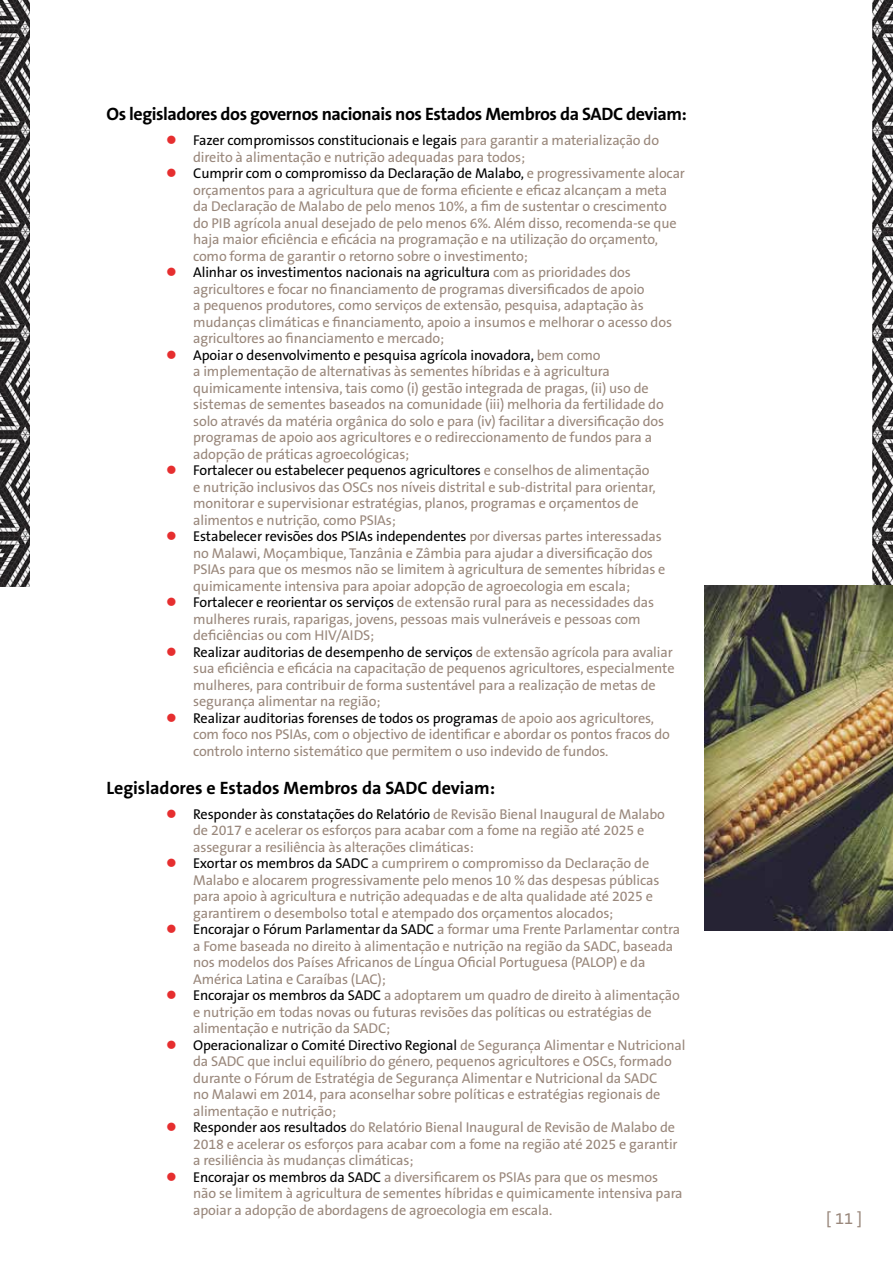
<style>
.page{position:relative;width:893px;height:1263px;background:#fff}
.page>*{position:absolute;margin:0;border:0;box-sizing:border-box;transform-origin:0 0}
.t1{font:700 18px "The Sans B W7";letter-spacing:-.025em;color:#000}
.t2{font:700 18px "The Sans B W7";color:#000}
.t3{font:16.5px "The Sans B W5 Plain";color:#99877b}
.t4{font:14.25px/16.5px "The Sans B W5 Plain";letter-spacing:-.01em;color:#99877b}
.s1{color:#e62e2f}
.s2{color:#000}
</style>
<div class="page">
<img style="left:1px;top:0;width:28px;height:586px">
<img style="left:872px;top:0;width:21px;height:585px">
<img style="left:0;top:0;width:1px;height:586px">
<img style="left:705px;top:585px;width:188px;height:346px">
<p class="t1" style="left:106px;top:103px;width:582px">Os legisladores dos governos nacionais nos Estados Membros da SADC deviam:</p>
<p class="t4" style="left:193px;top:132px;width:467px;text-indent:-27px"><span class="s1">●</span> <span class="s2">Fazer compromissos constitucionais e legais</span> para garantir a materialização do direito à alimentação e nutrição adequadas para todos;</p>
<p class="t4" style="left:193px;top:165px;width:493px;text-indent:-27px"><span class="s1">●</span> <span class="s2">Cumprir com o compromisso da Declaração de Malabo,</span> e progressivamente alocar orçamentos para a agricultura que de forma eficiente e eficaz alcançam a meta da Declaração de Malabo de pelo menos 10%, a fim de sustentar o crescimento do PIB agrícola anual desejado de pelo menos 6%. Além disso, recomenda-se que haja maior eficiência e eficácia na programação e na utilização do orçamento, como forma de garantir o retorno sobre o investimento;</p>
<p class="t4" style="left:193px;top:264px;width:480px;text-indent:-27px"><span class="s1">●</span> <span class="s2">Alinhar os investimentos nacionais na agricultura</span> com as prioridades dos agricultores e focar no financiamento de programas diversificados de apoio<br>a pequenos produtores, como serviços de extensão, pesquisa, adaptação às mudanças climáticas e financiamento, apoio a insumos e melhorar o acesso dos agricultores ao financiamento e mercado;</p>
<p class="t4" style="left:193px;top:347px;width:473px;text-indent:-27px"><span class="s1">●</span> <span class="s2">Apoiar o desenvolvimento e pesquisa agrícola inovadora,</span> bem como<br>a implementação de alternativas às sementes híbridas e à agricultura quimicamente intensiva, tais como (i) gestão integrada de pragas, (ii) uso de sistemas de sementes baseados na comunidade (iii) melhoria da fertilidade do solo através da matéria orgânica do solo e para (iv) facilitar a diversificação dos programas de apoio aos agricultores e o redireccionamento de fundos para a adopção de práticas agroecológicas;</p>
<p class="t4" style="left:193px;top:462px;width:464px;text-indent:-27px"><span class="s1">●</span> <span class="s2">Fortalecer ou estabelecer pequenos agricultores</span> e conselhos de alimentação e nutrição inclusivos das OSCs nos níveis distrital e sub-distrital para orientar, monitorar e supervisionar estratégias, planos, programas e orçamentos de alimentos e nutrição, como PSIAs;</p>
<p class="t4" style="left:193px;top:528px;width:474px;text-indent:-27px"><span class="s1">●</span> <span class="s2">Estabelecer revisões dos PSIAs independentes</span> por diversas partes interessadas no Malawi, Moçambique, Tanzânia e Zâmbia para ajudar a diversificação dos PSIAs para que os mesmos não se limitem à agricultura de sementes híbridas e quimicamente intensiva para apoiar adopção de agroecologia em escala;</p>
<p class="t4" style="left:193px;top:594px;width:462px;text-indent:-27px"><span class="s1">●</span> <span class="s2">Fortalecer e reorientar os serviços</span> de extensão rural para as necessidades das mulheres rurais, raparigas, jovens, pessoas mais vulneráveis e pessoas com deficiências ou com HIV/AIDS;</p>
<p class="t4" style="left:193px;top:644px;width:483px;text-indent:-27px"><span class="s1">●</span> <span class="s2">Realizar auditorias de desempenho de serviços</span> de extensão agrícola para avaliar sua eficiência e eficácia na capacitação de pequenos agricultores, especialmente mulheres, para contribuir de forma sustentável para a realização de metas de segurança alimentar na região;</p>
<p class="t4" style="left:193px;top:710px;width:478px;text-indent:-27px"><span class="s1">●</span> <span class="s2">Realizar auditorias forenses de todos os programas</span> de apoio aos agricultores, com foco nos PSIAs, com o objectivo de identificar e abordar os pontos fracos do controlo interno sistemático que permitem o uso indevido de fundos.</p>
<p class="t2" style="left:106px;top:776px;width:390px">Legisladores e Estados Membros da SADC deviam:</p>
<p class="t4" style="left:193px;top:806px;width:473px;text-indent:-27px"><span class="s1">●</span> <span class="s2">Responder às constatações do Relatório</span> de Revisão Bienal Inaugural de Malabo de 2017 e acelerar os esforços para acabar com a fome na região até 2025 e assegurar a resiliência às alterações climáticas:</p>
<p class="t4" style="left:193px;top:855px;width:468px;text-indent:-27px"><span class="s1">●</span> <span class="s2">Exortar os membros da SADC</span> a cumprirem o compromisso da Declaração de Malabo e alocarem progressivamente pelo menos 10 % das despesas públicas para apoio à agricultura e nutrição adequadas e de alta qualidade até 2025 e garantirem o desembolso total e atempado dos orçamentos alocados;</p>
<p class="t4" style="left:193px;top:921px;width:489px;text-indent:-27px"><span class="s1">●</span> <span class="s2">Encorajar o Fórum Parlamentar da SADC</span> a formar uma Frente Parlamentar contra a Fome baseada no direito à alimentação e nutrição na região da SADC, baseada nos modelos dos Países Africanos de Língua Oficial Portuguesa (PALOP) e da América Latina e Caraíbas (LAC);</p>
<p class="t4" style="left:193px;top:987px;width:488px;text-indent:-27px"><span class="s1">●</span> <span class="s2">Encorajar os membros da SADC</span> a adoptarem um quadro de direito à alimentação e nutrição em todas novas ou futuras revisões das políticas ou estratégias de alimentação e nutrição da SADC;</p>
<p class="t4" style="left:193px;top:1037px;width:494px;text-indent:-27px"><span class="s1">●</span> <span class="s2">Operacionalizar o Comité Directivo Regional</span> de Segurança Alimentar e Nutricional da SADC que inclui equilíbrio do género, pequenos agricultores e OSCs, formado durante o Fórum de Estratégia de Segurança Alimentar e Nutricional da SADC<br>no Malawi em 2014, para aconselhar sobre políticas e estratégias regionais de alimentação e nutrição;</p>
<p class="t4" style="left:193px;top:1119px;width:486px;text-indent:-27px"><span class="s1">●</span> <span class="s2">Responder aos resultados</span> do Relatório Bienal Inaugural de Revisão de Malabo de<br>2018 e acelerar os esforços para acabar com a fome na região até 2025 e garantir a resiliência às mudanças climáticas;</p>
<p class="t4" style="left:193px;top:1169px;width:491px;text-indent:-27px"><span class="s1">●</span> <span class="s2">Encorajar os membros da SADC</span> a diversificarem os PSIAs para que os mesmos não se limitem à agricultura de sementes híbridas e quimicamente intensiva para apoiar a adopção de abordagens de agroecologia em escala.</p>
<p class="t3" style="left:826px;top:1208px;width:37px">[ 11 ]</p>
</div>
